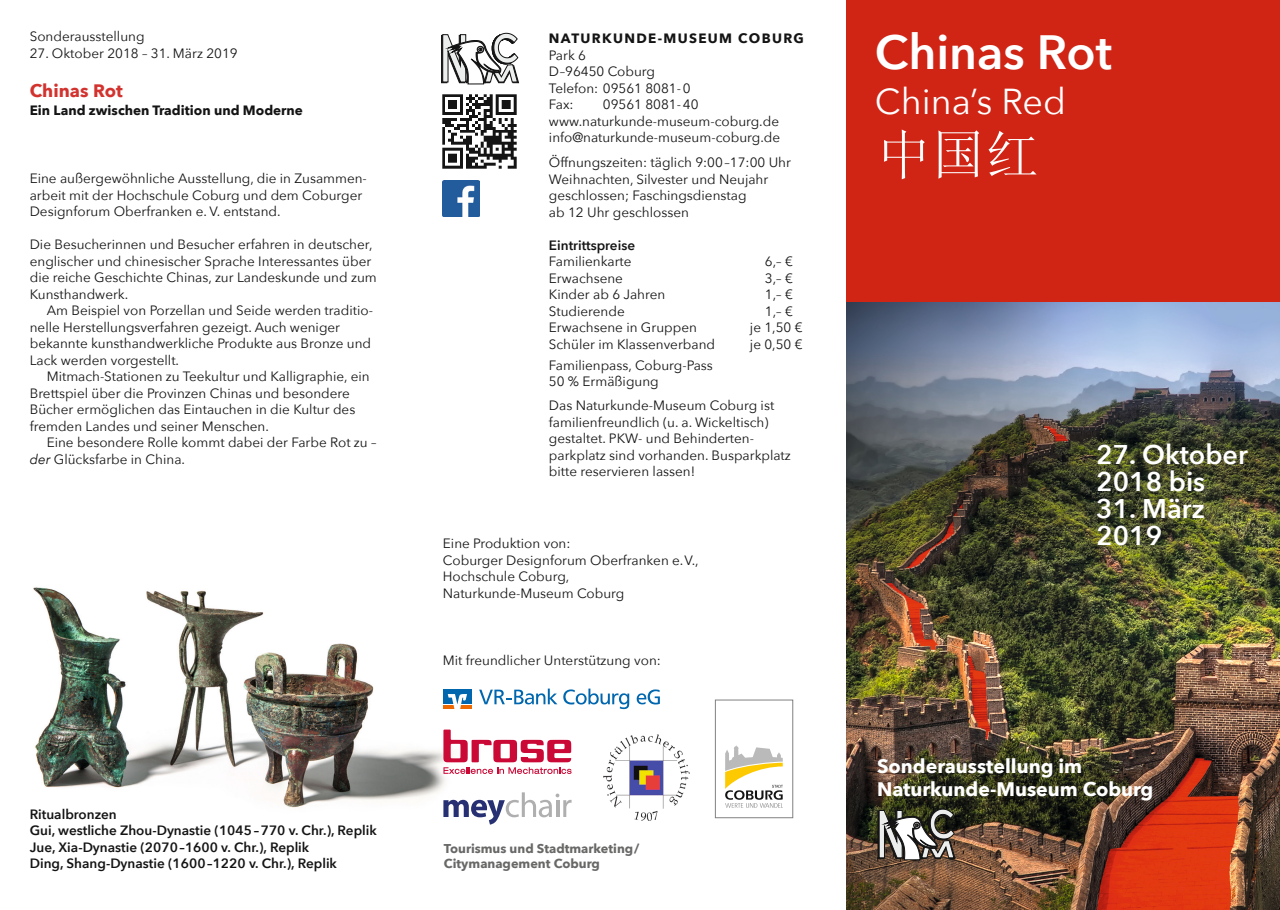
<style>
.page{position:relative;width:1280px;height:910px;background:#fff}
.page>*{position:absolute;margin:0;border:0;box-sizing:border-box;transform-origin:0 0}
.t1{font:54px "Sim Sun";color:#fff}
.t2{font:600 48px "Avenir Next";color:#fff}
.t3{font:36px "Avenir Next";color:#fff}
.t4{font:600 27px/27px "Avenir Next";color:#fff}
.t5{font:700 19.5px/22.5px "Avenir Next";color:#fff}
.t6{font:700 18px "Avenir Next";color:#d2332f}
.t7{font:13.5px/16.5px "Avenir Next";color:#131413}
.t8{font:600 13.5px/16.5px "Avenir Next";color:#131413}
.t9{font:700 13.5px "Avenir Next";color:#131413}
.t10{font:700 13.5px "Avenir Next";letter-spacing:.1em;color:#131413}
.t11{font:700 12.75px/15px "Avenir Next";color:#686867}
.s1{font-style:italic}
</style>
<div class="page">
<img style="left:33px;top:587px;width:431px;height:221px">
<div style="left:846px;top:0;width:434px;height:303px;background:#d02415"></div>
<img style="left:846px;top:303px;width:434px;height:607px">
<svg style="left:878px;top:804px;width:79px;height:56px;background:#77756b"></svg>
<svg style="left:441px;top:32px;width:78px;height:53px"></svg>
<img style="left:443px;top:95px;width:73px;height:73px">
<img style="left:443px;top:180px;width:37px;height:37px">
<img style="left:603px;top:734px;width:87px;height:87px">
<div style="left:443px;top:690px;width:29px;height:14px;background:#0067af"></div>
<hr style="left:443px;top:706px;width:29px;height:3px;background:#ee6800">
<svg style="left:448px;top:694px;width:19px;height:15px"></svg>
<svg style="left:479px;top:689px;width:78px;height:15px"></svg>
<svg style="left:563px;top:689px;width:66px;height:20px"></svg>
<svg style="left:637px;top:689px;width:23px;height:15px"></svg>
<div style="left:715px;top:700px;width:78px;height:118px;background:#fff;border:1px solid #818181"></div>
<svg style="left:725px;top:745px;width:58px;height:63px"></svg>
<svg style="left:443px;top:730px;width:129px;height:44px"></svg>
<svg style="left:443px;top:792px;width:129px;height:33px"></svg>
<p class="t7" style="left:30px;top:28px;width:116px">Sonderausstellung</p>
<p class="t7" style="left:30px;top:44px;width:209px">27. Oktober 2018 – 31. März 2019</p>
<h3 class="t6" style="left:30px;top:75px;width:95px">Chinas Rot</h3>
<p class="t9" style="left:30px;top:98px;width:275px">Ein Land zwischen Tradition und Moderne</p>
<p class="t7" style="left:30px;top:170px;width:339px">Eine außergewöhnliche Ausstellung, die in Zusammen&shy;arbeit mit der Hochschule Coburg und dem Coburger<br>Designforum Oberfranken e. V. entstand.</p>
<p class="t7" style="left:30px;top:236px;width:349px">Die Besucherinnen und Besucher erfahren in deutscher, englischer und chinesischer Sprache Interessantes über die reiche Geschichte Chinas, zur Landeskunde und zum Kunsthandwerk.</p>
<p class="t7" style="left:30px;top:302px;width:345px;text-indent:17px">Am Beispiel von Porzellan und Seide werden traditio&shy;nelle Herstellungsverfahren gezeigt. Auch weniger bekannte kunsthandwerkliche Produkte aus Bronze und Lack werden vorgestellt.</p>
<p class="t7" style="left:30px;top:368px;width:341px;text-indent:17px">Mitmach-Stationen zu Teekultur und Kalligraphie, ein Brettspiel über die Provinzen Chinas und besondere Bücher ermöglichen das Eintauchen in die Kultur des fremden Landes und seiner Menschen.</p>
<p class="t7" style="left:30px;top:434px;width:348px;text-indent:17px">Eine besondere Rolle kommt dabei der Farbe Rot zu – <span class="s1">der</span> Glücksfarbe in China.</p>
<p class="t8" style="left:30px;top:805px;width:348px">Ritualbronzen<br>Gui, westliche Zhou-Dynastie (1045–770 v. Chr.), Replik Jue, Xia-Dynastie (2070–1600 v. Chr.), Replik<br>Ding, Shang-Dynastie (1600–1220 v. Chr.), Replik</p>
<p class="t10" style="left:549px;top:27px;width:257px">NATURKUNDE-MUSEUM COBURG</p>
<p class="t7" style="left:549px;top:46px;width:143px">Park 6<br>D–96450 Coburg<br>Telefon: 09561 8081- 0<br>Fax:</p>
<p class="t7" style="left:549px;top:96px;width:233px;text-indent:54px">09561 8081- 40 www.naturkunde-museum-coburg.de info@naturkunde-museum-coburg.de</p>
<p class="t7" style="left:549px;top:154px;width:244px">Öffnungszeiten: täglich 9:00–17:00 Uhr Weihnachten, Silvester und Neujahr geschlossen; Faschingsdienstag<br>ab 12 Uhr geschlossen</p>
<p class="t8" style="left:549px;top:236px;width:88px">Eintrittspreise</p>
<p class="t7" style="left:549px;top:253px;width:84px">Familienkarte</p>
<p class="t7" style="left:765px;top:253px;width:29px">6,– €</p>
<p class="t7" style="left:549px;top:269px;width:76px">Erwachsene</p>
<p class="t7" style="left:765px;top:269px;width:29px">3,– €</p>
<p class="t7" style="left:549px;top:286px;width:118px">Kinder ab 6 Jahren</p>
<p class="t7" style="left:765px;top:286px;width:29px">1,– €</p>
<p class="t7" style="left:549px;top:302px;width:77px">Studierende</p>
<p class="t7" style="left:765px;top:302px;width:29px">1,– €</p>
<p class="t7" style="left:549px;top:319px;width:149px">Erwachsene in Gruppen</p>
<p class="t7" style="left:750px;top:319px;width:54px">je 1,50 €</p>
<p class="t7" style="left:549px;top:335px;width:168px">Schüler im Klassenverband</p>
<p class="t7" style="left:750px;top:335px;width:54px">je 0,50 €</p>
<p class="t7" style="left:549px;top:356px;width:165px">Familienpass, Coburg-Pass<br>50 % Ermäßigung</p>
<p class="t7" style="left:549px;top:397px;width:243px">Das Naturkunde-Museum Coburg ist familienfreundlich (u. a. Wickeltisch) gestaltet. PKW- und Behinderten-- parkplatz sind vorhanden. Busparkplatz bitte reservieren lassen!</p>
<p class="t7" style="left:443px;top:535px;width:257px">Eine Produktion von:<br>Coburger Designforum Oberfranken e.V.,<br>Hochschule Coburg,<br>Naturkunde-Museum Coburg</p>
<p class="t7" style="left:443px;top:652px;width:219px">Mit freundlicher Unterstützung von:</p>
<p class="t11" style="left:444px;top:841px;width:197px">Tourismus und Stadtmarketing/<br>Citymanagement Coburg</p>
<h2 class="t2" style="left:875px;top:11px;width:239px">Chinas Rot</h2>
<h3 class="t3" style="left:875px;top:71px;width:193px">China’s Red</h3>
<h1 class="t1" style="left:877px;top:128px;width:163px">中国红</h1>
<h3 class="t4" style="left:1096px;top:441px;width:153px">27. Oktober<br>2018 bis</h3>
<h3 class="t4" style="left:1096px;top:495px;width:110px">31. März<br>2019</h3>
<h3 class="t5" style="left:877px;top:755px;width:278px">Sonderausstellung im<br>Naturkunde-Museum Coburg</h3>
</div>
